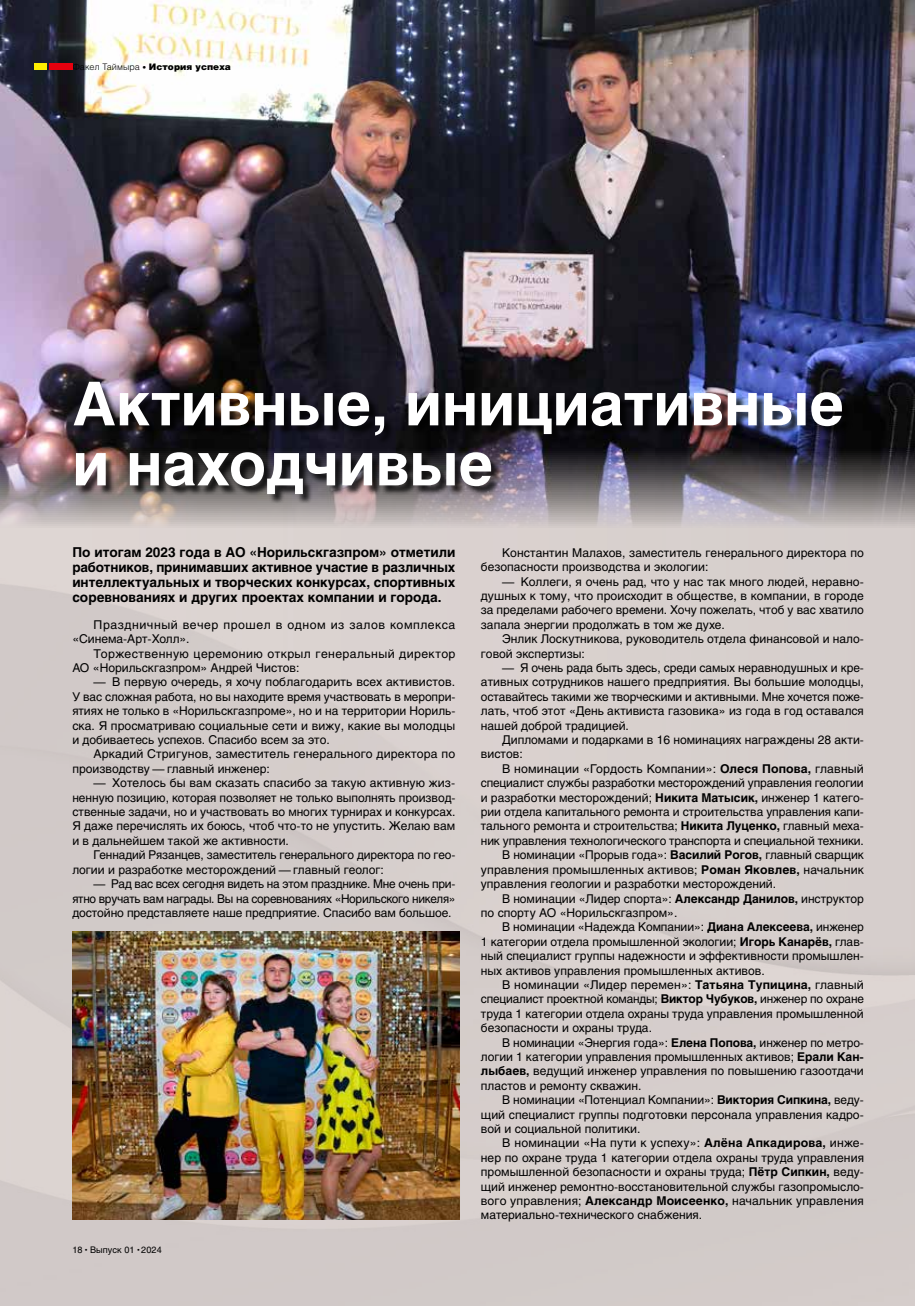
<style>
.page{position:relative;width:915px;height:1306px;background:#fff}
.page>*{position:absolute;margin:0;border:0;box-sizing:border-box;transform-origin:0 0}
.t1{font:700 60px/60px "Helios C";color:#fff}
.t2{font:700 13.5px/15px "Helios C";color:#000;text-align:justify}
.t3{font:12px/14.4px "Helios C";color:#000;text-align:justify}
.t4{font:12px/14.4px "Helios C";letter-spacing:.03em;color:#000}
.t5{font:12px/14.4px "Helios C";letter-spacing:.045em;color:#000}
.t6{font:9px "Helios Black C";letter-spacing:.01em;color:#000}
.t7{font:9px "Helios C";letter-spacing:.01em;color:#000}
.s1{font-family:"Helios Light C"}
.s2{font-family:"Helios Light C";font-size:7.5px}
.s3{font-size:6px}
.s4{font-weight:700}
</style>
<div class="page">
<div style="left:0;top:528px;width:914px;height:777px;background:#d6cecc"></div>
<img style="left:0;top:0;width:914px;height:528px">
<div style="left:75px;top:383px;width:777px;height:121px;background:#000;opacity:.75"></div>
<img style="left:72px;top:931px;width:387px;height:288px">
<div style="left:49px;top:64px;width:23px;height:6px;background:#e7000e"></div>
<div style="left:34px;top:64px;width:13px;height:6px;background:#ffed00"></div>
<p class="t6" style="left:72px;top:61px;width:160px"><span class="s1">Факел Таймыра</span> <span class="s2">•</span> История успеха</p>
<h1 class="t1" style="left:72px;top:374px;width:773px">Активные, инициативные и находчивые</h1>
<p class="t2" style="left:72px;top:544px;width:384px">По итогам 2023 года в АО «Норильскгазпром» отметили работников, принимавших активное участие в различных интеллектуальных и творческих конкурсах, спортивных соревнованиях и других проектах компании и города.</p>
<p class="t5" style="left:72px;top:617px;width:384px;text-indent:21px">Праздничный вечер прошел в одном из залов комплекса «Синема-Арт-Холл».</p>
<p class="t4" style="left:72px;top:646px;width:384px;text-indent:21px">Торжественную церемонию открыл генеральный директор<br>АО «Норильскгазпром» Андрей Чистов:</p>
<p class="t3" style="left:72px;top:674px;width:384px;text-indent:21px">— В первую очередь, я хочу поблагодарить всех активистов.<br>У вас сложная работа, но вы находите время участвовать в меропри&shy;ятиях не только в «Норильскгазпроме», но и на территории Нориль&shy;ска. Я просматриваю социальные сети и вижу, какие вы молодцы и добиваетесь успехов. Спасибо всем за это.</p>
<p class="t3" style="left:72px;top:746px;width:384px;text-indent:21px">Аркадий Стригунов, заместитель генерального директора по производству — главный инженер:</p>
<p class="t3" style="left:72px;top:775px;width:384px;text-indent:21px">— Хотелось бы вам сказать спасибо за такую активную жиз&shy;ненную позицию, которая позволяет не только выполнять производ&shy;ственные задачи, но и участвовать во многих турнирах и конкурсах.<br>Я даже перечислять их боюсь, чтоб что-то не упустить. Желаю вам и в дальнейшем такой же активности.</p>
<p class="t3" style="left:72px;top:847px;width:384px;text-indent:21px">Геннадий Рязанцев, заместитель генерального директора по гео&shy;логии и разработке месторождений — главный геолог:</p>
<p class="t3" style="left:72px;top:876px;width:384px;text-indent:21px">— Рад вас всех сегодня видеть на этом празднике. Мне очень при&shy;ятно вручать вам награды. Вы на соревнованиях «Норильского никеля» достойно представляете наше предприятие. Спасибо вам большое.</p>
<p class="t7" style="left:72px;top:1244px;width:91px">18 <span class="s3">•</span> Выпуск 01 <span class="s3">•</span> 2024</p>
<p class="t3" style="left:480px;top:545px;width:384px;text-indent:21px">Константин Малахов, заместитель генерального директора по безопасности производства и экологии:</p>
<p class="t3" style="left:480px;top:574px;width:384px;text-indent:21px">— Коллеги, я очень рад, что у нас так много людей, неравно&shy;душных к тому, что происходит в обществе, в компании, в городе за пределами рабочего времени. Хочу пожелать, чтоб у вас хватило запала энергии продолжать в том же духе.</p>
<p class="t3" style="left:480px;top:631px;width:384px;text-indent:21px">Энлик Лоскутникова, руководитель отдела финансовой и нало&shy;говой экспертизы:</p>
<p class="t3" style="left:480px;top:660px;width:384px;text-indent:21px">— Я очень рада быть здесь, среди самых неравнодушных и кре&shy;ативных сотрудников нашего предприятия. Вы большие молодцы, оставайтесь такими же творческими и активными. Мне хочется поже&shy;лать, чтоб этот «День активиста газовика» из года в год оставался нашей доброй традицией.</p>
<p class="t3" style="left:480px;top:732px;width:384px;text-indent:21px">Дипломами и подарками в 16 номинациях награждены 28 акти&shy;вистов:</p>
<p class="t3" style="left:502px;top:761px;width:363px">В номинации «Гордость Компании»: <span class="s4">Олеся Попова,</span> главный</p>
<p class="t3" style="left:480px;top:775px;width:384px">специалист службы разработки месторождений управления геологии</p>
<p class="t3" style="left:480px;top:790px;width:384px">и разработки месторождений; <span class="s4">Никита Матысик,</span> инженер 1 катего-</p>
<p class="t3" style="left:480px;top:804px;width:384px">рии отдела капитального ремонта и строительства управления капи-</p>
<p class="t3" style="left:480px;top:818px;width:384px">тального ремонта и строительства; <span class="s4">Никита Луценко,</span> главный меха-</p>
<p class="t3" style="left:480px;top:833px;width:384px">ник управления технологического транспорта и специальной техники.</p>
<p class="t3" style="left:502px;top:847px;width:363px">В номинации «Прорыв года»: <span class="s4">Василий Рогов,</span> главный сварщик</p>
<p class="t3" style="left:480px;top:862px;width:384px">управления промышленных активов; <span class="s4">Роман Яковлев,</span> начальник</p>
<p class="t3" style="left:480px;top:876px;width:297px">управления геологии и разработки месторождений.</p>
<p class="t3" style="left:502px;top:890px;width:363px">В номинации «Лидер спорта»: <span class="s4">Александр Данилов,</span> инструктор</p>
<p class="t3" style="left:480px;top:905px;width:198px">по спорту АО «Норильскгазпром».</p>
<p class="t3" style="left:502px;top:919px;width:363px">В номинации «Надежда Компании»: <span class="s4">Диана Алексеева,</span> инженер</p>
<p class="t3" style="left:480px;top:934px;width:384px">1 категории отдела промышленной экологии; <span class="s4">Игорь Канарёв,</span> глав-</p>
<p class="t3" style="left:480px;top:948px;width:384px">ный специалист группы надежности и эффективности промышлен-</p>
<p class="t3" style="left:480px;top:962px;width:285px">ных активов управления промышленных активов.</p>
<p class="t3" style="left:502px;top:977px;width:363px">В номинации «Лидер перемен»: <span class="s4">Татьяна Тупицина,</span> главный</p>
<p class="t3" style="left:480px;top:991px;width:384px">специалист проектной команды; <span class="s4">Виктор Чубуков,</span> инженер по охране</p>
<p class="t3" style="left:480px;top:1006px;width:384px">труда 1 категории отдела охраны труда управления промышленной</p>
<p class="t3" style="left:480px;top:1020px;width:172px">безопасности и охраны труда.</p>
<p class="t3" style="left:502px;top:1034px;width:363px">В номинации «Энергия года»: <span class="s4">Елена Попова,</span> инженер по метро-</p>
<p class="t3" style="left:480px;top:1049px;width:384px">логии 1 категории управления промышленных активов; <span class="s4">Ерали Кан-</span></p>
<p class="t3" style="left:480px;top:1063px;width:384px"><span class="s4">лыбаев,</span> ведущий инженер управления по повышению газоотдачи</p>
<p class="t3" style="left:480px;top:1078px;width:162px">пластов и ремонту скважин.</p>
<p class="t3" style="left:502px;top:1092px;width:363px">В номинации «Потенциал Компании»: <span class="s4">Виктория Сипкина,</span> веду-</p>
<p class="t3" style="left:480px;top:1106px;width:384px">щий специалист группы подготовки персонала управления кадро-</p>
<p class="t3" style="left:480px;top:1121px;width:161px">вой и социальной политики.</p>
<p class="t3" style="left:502px;top:1135px;width:363px">В номинации «На пути к успеху»: <span class="s4">Алёна Апкадирова,</span> инже-</p>
<p class="t3" style="left:480px;top:1150px;width:384px">нер по охране труда 1 категории отдела охраны труда управления</p>
<p class="t3" style="left:480px;top:1164px;width:384px">промышленной безопасности и охраны труда; <span class="s4">Пётр Сипкин,</span> веду-</p>
<p class="t3" style="left:480px;top:1178px;width:384px">щий инженер ремонтно-восстановительной службы газопромысло-</p>
<p class="t3" style="left:480px;top:1193px;width:384px">вого управления; <span class="s4">Александр Моисеенко,</span> начальник управления</p>
<p class="t3" style="left:480px;top:1207px;width:223px">материально-технического снабжения.</p>
</div>
